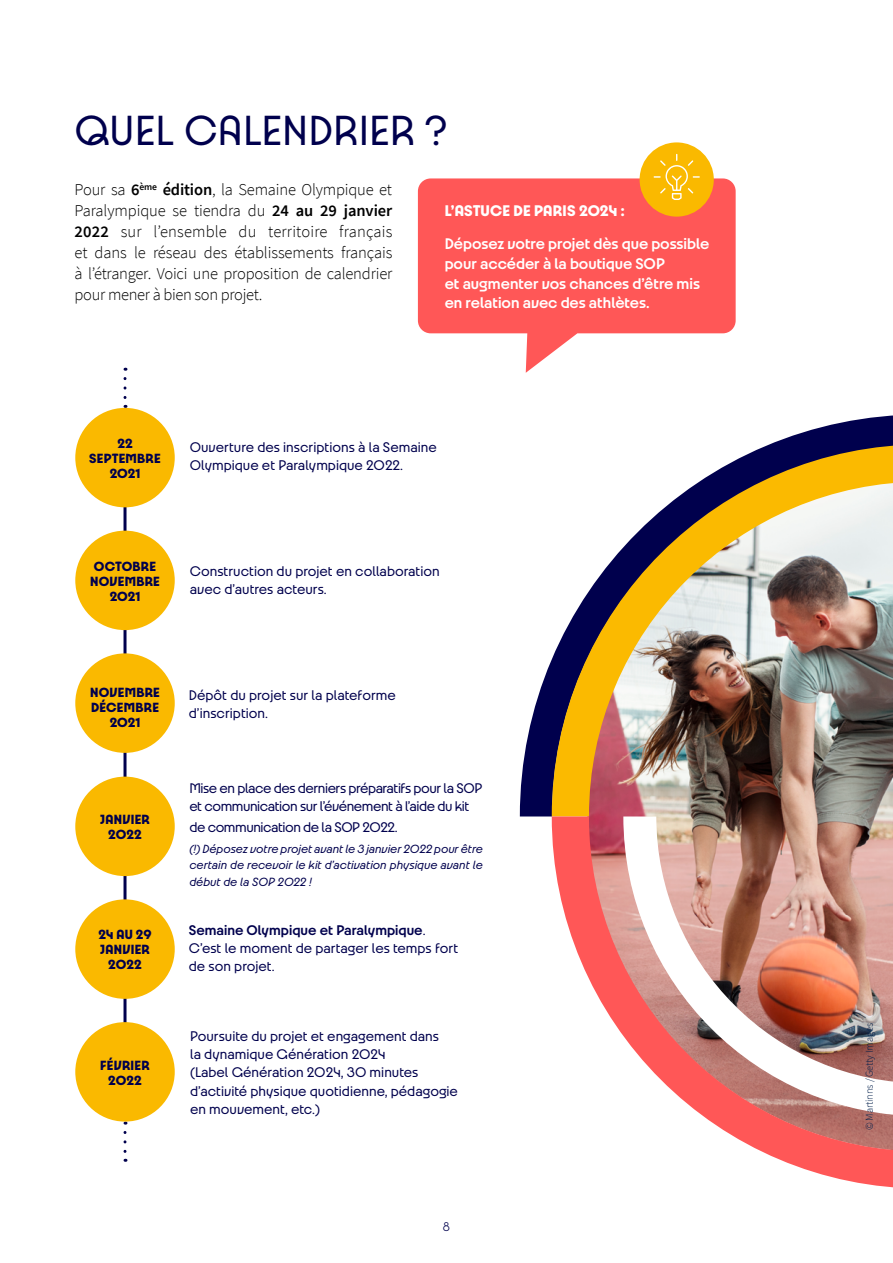
<style>
.page{position:relative;width:893px;height:1263px;background:#fff}
.page>*{position:absolute;margin:0;border:0;box-sizing:border-box;transform-origin:0 0}
.t1{font:45px "Paris 2024";color:#00004d}
.t2{font:300 16.5px/21px "Source Sans Pro";letter-spacing:-.01em;color:#000;text-align:justify}
.t3{font:600 16.5px/19.8px "Paris 2024";letter-spacing:-.005em;color:#fff}
.t4{font:700 16.5px "Paris 2024";letter-spacing:.01em;color:#fff}
.t5{font:15px/18px "Paris 2024";color:#00004d}
.t6{font:15px/18px "Paris 2024";letter-spacing:-.03em;color:#00004d}
.t7{font:700 14.25px/15px "Paris 2024";letter-spacing:.015em;color:#00004d;text-align:center}
.t8{font:300 13.5px "Paris 2024";color:#00004d}
.t9{font:italic 12.75px/16.5px "Paris 2024";color:#00004d;text-align:justify}
.t10{font:300 10.5px "Source Sans Pro";letter-spacing:-.01em;color:#04204b}
.s1{font-weight:600}
</style>
<div class="page">
<svg style="left:124px;top:378px;width:3px;height:30px"></svg>
<svg style="left:124px;top:1132px;width:3px;height:30px"></svg>
<svg style="left:418px;top:178px;width:318px;height:195px;fill:#ff5757"></svg>
<div style="left:640px;top:142px;width:74px;height:75px;background:#fab900;border-radius:50%"></div>
<svg style="left:654px;top:154px;width:46px;height:46px"></svg>
<hr style="left:124px;top:423px;width:3px;height:684px;background:#00004d">
<div style="left:75px;top:408px;width:100px;height:99px;background:#fab900;border-radius:50%"></div>
<div style="left:75px;top:531px;width:100px;height:99px;background:#fab900;border-radius:50%"></div>
<div style="left:75px;top:653px;width:100px;height:100px;background:#fab900;border-radius:50%"></div>
<div style="left:75px;top:777px;width:100px;height:99px;background:#fab900;border-radius:50%"></div>
<div style="left:75px;top:899px;width:100px;height:100px;background:#fab900;border-radius:50%"></div>
<div style="left:75px;top:1022px;width:100px;height:99px;background:#fab900;border-radius:50%"></div>
<svg style="left:520px;top:415px;width:373px;height:401px"></svg>
<img style="left:552px;top:444px;width:341px;height:372px">
<img style="left:552px;top:816px;width:341px;height:372px">
<h1 class="t1" style="left:75px;top:103px;width:374px">QUEL CALENDRIER ?</h1>
<p class="t2" style="left:75px;top:179px;width:319px">Pour sa <span class="s1">6</span><sup>ème</sup> <span class="s1">édition</span>, la Semaine Olympique et Paralympique se tiendra du <span class="s1">24 au 29 janvier 2022</span> sur l’ensemble du territoire français et dans le réseau des établissements français à l’étranger. Voici une proposition de calendrier pour mener à bien son projet.</p>
<p class="t4" style="left:445px;top:200px;width:181px">L’ASTUCE DE PARIS 2024 :</p>
<p class="t3" style="left:445px;top:233px;width:266px">Déposez votre projet dès que possible pour accéder à la boutique SOP<br>et augmenter vos chances d’être mis en relation avec des athlètes.</p>
<p class="t7" style="left:89px;top:435px;width:73px">22<br>SEPTEMBRE<br>2021</p>
<p class="t5" style="left:190px;top:438px;width:248px">Ouverture des inscriptions à la Semaine<br>Olympique et Paralympique 2022.</p>
<p class="t7" style="left:90px;top:558px;width:71px">OCTOBRE<br>NOVEMBRE<br>2021</p>
<p class="t5" style="left:190px;top:562px;width:252px">Construction du projet en collaboration avec d’autres acteurs.</p>
<p class="t7" style="left:90px;top:685px;width:71px">NOVEMBRE<br>DÉCEMBRE<br>2021</p>
<p class="t7" style="left:100px;top:812px;width:51px">JANVIER<br>2022</p>
<p class="t7" style="left:98px;top:927px;width:55px">24 AU 29<br>JANVIER<br>2022</p>
<p class="t7" style="left:100px;top:1057px;width:51px">FÉVRIER<br>2022</p>
<p class="t5" style="left:189px;top:685px;width:209px">Dépôt du projet sur la plateforme d’inscription.</p>
<p class="t6" style="left:189px;top:779px;width:294px">Mise en place des derniers préparatifs pour la SOP et communication sur l’événement à l’aide du kit</p>
<p class="t6" style="left:189px;top:818px;width:210px">de communication de la SOP 2022.</p>
<p class="t9" style="left:189px;top:840px;width:295px">(!) Déposez votre projet avant le 3 janvier 2022 pour être certain de recevoir le kit d’activation physique avant le début de la SOP 2022 !</p>
<p class="t5" style="left:189px;top:920px;width:271px"><span class="s1">Semaine Olympique et Paralympique</span>.<br>C’est le moment de partager les temps fort de son projet.</p>
<p class="t5" style="left:190px;top:1027px;width:269px">Poursuite du projet et engagement dans<br>la dynamique Génération 2024<br>(Label Génération 2024, 30 minutes d’activité physique quotidienne, pédagogie en mouvement, etc.)</p>
<p class="t8" style="left:443px;top:1218px;width:9px">8</p>
<p class="t10" style="left:863px;top:1130px;width:109px;rotate:-90deg">© Martinns / Getty Images</p>
</div>
